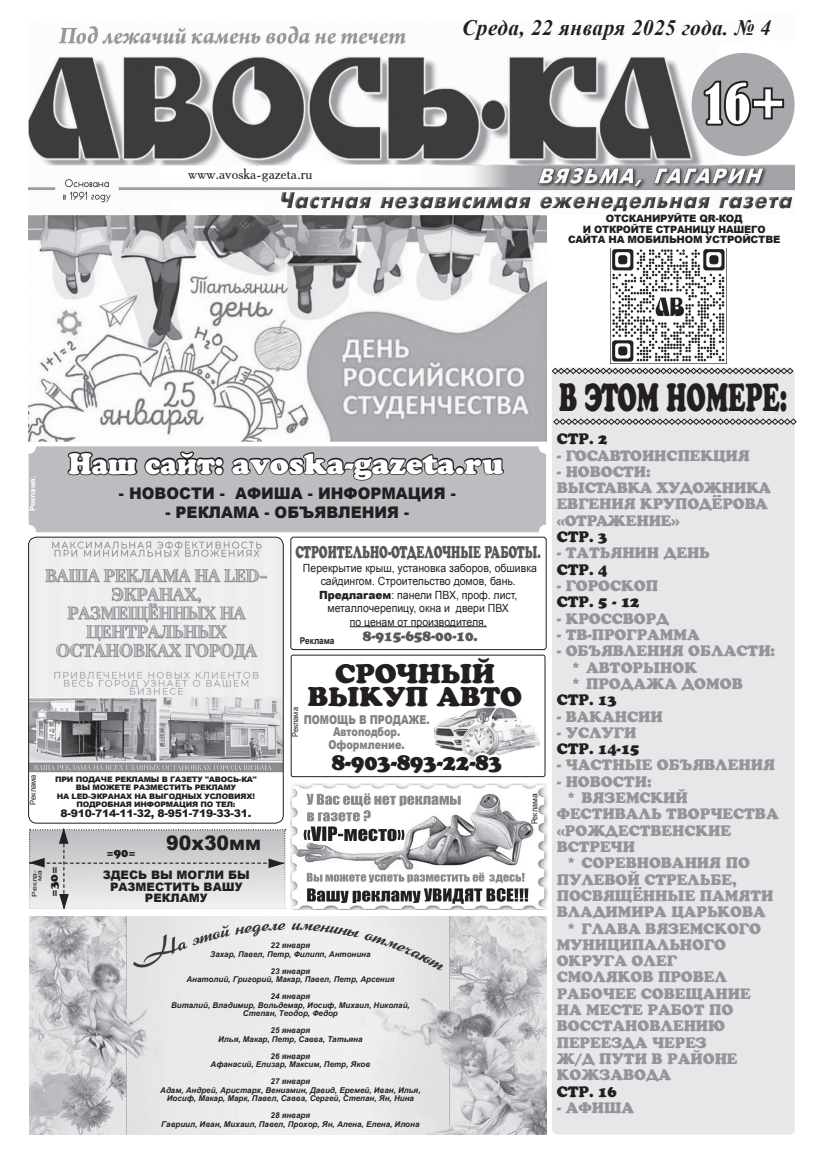
<style>
.page{position:relative;width:823px;height:1163px;background:#fff}
.page>*{position:absolute;margin:0;border:0;box-sizing:border-box;transform-origin:0 0}
.t1{font:condensed 51.8px "Bernard";color:#fff}
.основной{font:38.7px "AG Crown Style";color:#231f20;scale:.61 1}
.основной-2{font:29px "AG Crown Style";color:#fff;scale:.95 1}
.основной-3{font:26.6px "AG Crown Style";color:#231f20}
.основной-4{font:22.7px "AG Crown Style";color:#231f20;scale:.92 1}
.t2{font:italic 700 22px "Times New Roman";letter-spacing:.02em;color:#231f20}
.основной-5{font:900 20px "Arial";color:#231f20;scale:.94 1}
.основной-6{font:16.9px "AG Crown Style";color:#57585a;scale:.64 1}
.основной-7{font:900 16px "Arial";color:#231f20;scale:.95 1}
.Основной{font:15px/16.3px "AG Crown Style";color:#939598}
.Основной-2{font:15px "AG Crown Style";color:#231f20}
.основной-8{font:15px "Academy";color:#231f20}
.основной-9{font:14.6px "AG Crown Style";color:#57585a;scale:.93 1}
.t3{font:900 12.2px "Arial";color:#808285;scale:.8 1}
.основной-10{font:12.2px "AG Crown Style";color:#231f20;scale:.94 1}
.основной-11{font:900 11.7px "Arial";color:#231f20}
.основной-12{font:11.5px "AG Crown Style";color:#231f20;scale:1.06 1}
.основной-13{font:11.3px/13.5px "Arial";color:#231f20;text-align:center;scale:.93 1}
.основной-14{font:900 10.4px "Arial";letter-spacing:-.02em;color:#231f20;scale:1.04 1}
.t4{font:900 10.1px "Arial";letter-spacing:-.02em;color:#231f20}
.основной-15{font:700 9.4px "Arial";color:#231f20;scale:.88 1}
.основной-16{font:8.3px "Arial";color:#231f20;scale:.86 1}
.Основной-3{font:italic 700 8px "Arial";color:#231f20}
.основной-17{font:7.9px "Arial";color:#231f20;scale:.94 1}
.основной-18{font:7.8px "Arial";color:#231f20;scale:.95 1}
.основной-19{font:900 7.6px "Arial";letter-spacing:-.02em;color:#231f20;scale:1.04 1}
.основной-20{font:700 7.3px "Arial";color:#fff;scale:1.09 1}
.основной-21{font:6.5px/4.9px "Arial";color:#231f20;text-align:right;scale:1.31 1}
.s1{font-weight:900}
</style>
<div class="page">
<img style="left:30px;top:916px;width:516px;height:218px">
<img style="left:29px;top:26px;width:765px;height:191px">
<img style="left:610px;top:248px;width:115px;height:115px">
<div style="left:551px;top:367px;width:243px;height:767px;background:#e6e7e9;border-radius:6px"></div>
<svg style="left:553px;top:418px;width:243px;height:7px"></svg>
<svg style="left:551px;top:367px;width:242px;height:7px"></svg>
<div style="left:29px;top:446px;width:517px;height:86px;background:#bcbdc0;border-radius:7px"></div>
<svg style="left:67px;top:451px;width:438px;height:30px"></svg>
<img style="left:291px;top:783px;width:256px;height:126px">
<svg style="left:29px;top:828px;width:257px;height:80px;background:#d1d2d3"></svg>
<div style="left:291px;top:655px;width:254px;height:121px;border:1px solid #231f20;border-radius:2px"></div>
<img style="left:434px;top:707px;width:105px;height:46px">
<svg style="left:327px;top:749px;width:179px;height:29px"></svg>
<svg style="left:290px;top:536px;width:256px;height:114px"></svg>
<hr style="left:349px;top:626px;width:137px;height:1px;background:#231f20">
<div style="left:717px;top:45px;width:77px;height:113px;background:#fff"></div>
<div style="left:691px;top:53px;width:103px;height:103px;background:#a8a9ad;border-radius:50%"></div>
<svg style="left:703px;top:80px;width:82px;height:47px"></svg>
<img style="left:30px;top:538px;width:253px;height:234px">
<div style="left:28px;top:536px;width:255px;height:287px;border:1px solid #231f20;border-radius:8px"></div>
<img style="left:29px;top:215px;width:517px;height:226px">
<p class="t2" style="left:462px;top:12px;width:310px">Среда, 22 января 2025 года. № 4</p>
<p class="основной-8" style="left:188px;top:164px;width:125px">www.avoska-gаzeta.ru</p>
<p class="t1" style="left:704px;top:74px;width:82px">16+</p>
<p class="t4" style="left:605px;top:211px;width:138px">ОТСКАНИРУЙТЕ QR-КОД</p>
<p class="t4" style="left:582px;top:221px;width:184px">И ОТКРОЙТЕ СТРАНИЦУ НАШЕГО</p>
<p class="t4" style="left:567px;top:232px;width:214px">САЙТА НА МОБИЛЬНОМ УСТРОЙСТВЕ</p>
<p class="основной-20" style="left:28px;top:511px;width:34px;rotate:-90deg">Реклама.</p>
<p class="основной-2" style="left:68px;top:446px;width:459px">Наш сайт: avoska-gаzeta.ru</p>
<p class="основной-7" style="left:119px;top:481px;width:356px">- НОВОСТИ - АФИША - ИНФОРМАЦИЯ -</p>
<p class="основной-7" style="left:165px;top:500px;width:258px">- РЕКЛАМА - ОБЪЯВЛЕНИЯ -</p>
<p class="основной-6" style="left:295px;top:542px;width:385px">СТРОИТЕЛЬНО-ОТДЕЛОЧНЫЕ РАБОТЫ.</p>
<p class="основной-13" style="left:303px;top:561px;width:253px">Перекрытие крыш, установка заборов, обшивка сайдингом. Строительство домов, бань.</p>
<p class="основной-13" style="left:319px;top:588px;width:214px"><span class="s1">Предлагаем</span>: панели ПВХ, проф. лист, металлочерепицу, окна и двери ПВХ</p>
<p class="основной-13" style="left:349px;top:615px;width:149px">по ценам от производителя.</p>
<p class="основной-9" style="left:362px;top:627px;width:125px">8-915-658-00-10.</p>
<p class="основной-15" style="left:299px;top:634px;width:41px">Реклама</p>
<p class="основной-3" style="left:335px;top:657px;width:161px">СРОЧНЫЙ</p>
<p class="основной-3" style="left:307px;top:681px;width:216px">ВЫКУП АВТО</p>
<p class="основной-18" style="left:290px;top:737px;width:33px;rotate:-90deg">Реклама</p>
<p class="t3" style="left:303px;top:711px;width:159px">ПОМОЩЬ В ПРОДАЖЕ.</p>
<p class="t3" style="left:333px;top:723px;width:85px">Автоподбор.</p>
<p class="t3" style="left:328px;top:735px;width:97px">Оформление.</p>
<p class="основной-4" style="left:331px;top:748px;width:186px">8-903-893-22-83</p>
<p class="основной-17" style="left:28px;top:804px;width:34px;rotate:-90deg">Реклама</p>
<p class="основной-19" style="left:55px;top:773px;width:195px">ПРИ ПОДАЧЕ РЕКЛАМЫ В ГАЗЕТУ "АВОСЬ-КА"</p>
<p class="основной-19" style="left:76px;top:782px;width:155px">ВЫ МОЖЕТЕ РАЗМЕСТИТЬ РЕКЛАМУ</p>
<p class="основной-19" style="left:57px;top:790px;width:192px">НА LED-ЭКРАНАХ НА ВЫГОДНЫХ УСЛОВИЯХ!</p>
<p class="основной-19" style="left:76px;top:799px;width:154px">ПОДРОБНАЯ ИНФОРМАЦИЯ ПО ТЕЛ:</p>
<p class="основной-14" style="left:60px;top:805px;width:185px">8-910-714-11-32, 8-951-719-33-31.</p>
<p class="основной-21" style="left:32px;top:896px;width:22px;rotate:-90deg">Рекла&shy;ма</p>
<p class="основной-10" style="left:107px;top:845px;width:32px">=90=</p>
<p class="основной-5" style="left:166px;top:828px;width:102px">90х30мм</p>
<p class="основной-12" style="left:47px;top:896px;width:31px;rotate:-90deg">=30=</p>
<p class="основной-11" style="left:103px;top:866px;width:148px">ЗДЕСЬ ВЫ МОГЛИ БЫ</p>
<p class="основной-11" style="left:110px;top:877px;width:134px">РАЗМЕСТИТЬ ВАШУ</p>
<p class="основной-11" style="left:145px;top:889px;width:64px">РЕКЛАМУ</p>
<p class="Основной-3" style="left:270px;top:940px;width:41px">22 января</p>
<p class="Основной-3" style="left:210px;top:948px;width:162px">Захар, Павел, Петр, Филипп, Антонина</p>
<p class="Основной-3" style="left:270px;top:965px;width:41px">23 января</p>
<p class="Основной-3" style="left:186px;top:974px;width:209px">Анатолий, Григорий, Макар, Павел, Петр, Арсения</p>
<p class="Основной-3" style="left:270px;top:991px;width:41px">24 января</p>
<p class="Основной-3" style="left:171px;top:999px;width:240px">Виталий, Владимир, Вольдемар, Иосиф, Михаил, Николай,</p>
<p class="Основной-3" style="left:243px;top:1008px;width:96px">Степан, Теодор, Федор</p>
<p class="Основной-3" style="left:270px;top:1025px;width:41px">25 января</p>
<p class="Основной-3" style="left:218px;top:1033px;width:146px">Илья, Макар, Петр, Савва, Татьяна</p>
<p class="Основной-3" style="left:270px;top:1050px;width:41px">26 января</p>
<p class="Основной-3" style="left:210px;top:1059px;width:161px">Афанасий, Елизар, Максим, Петр, Яков</p>
<p class="Основной-3" style="left:270px;top:1076px;width:41px">27 января</p>
<p class="Основной-3" style="left:160px;top:1084px;width:262px">Адам, Андрей, Аристарх, Вениамин, Давид, Еремей, Иван, Илья,</p>
<p class="Основной-3" style="left:167px;top:1093px;width:248px">Иосиф, Макар, Марк, Павел, Савва, Сергей, Степан, Ян, Нина</p>
<p class="Основной-3" style="left:270px;top:1110px;width:41px">28 января</p>
<p class="Основной-3" style="left:161px;top:1118px;width:259px">Гавриил, Иван, Михаил, Павел, Прохор, Ян, Алена, Елена, Илона</p>
<p class="основной-16" style="left:528px;top:824px;width:37px;rotate:-90deg">Реклама</p>
<p class="основной" style="left:559px;top:375px;width:375px">В ЭТОМ НОМЕРЕ:</p>
<p class="Основной-2" style="left:556px;top:430px;width:52px">СТР. 2</p>
<p class="Основной" style="left:556px;top:447px;width:194px">- ГОСАВТОИНСПЕКЦИЯ</p>
<p class="Основной" style="left:556px;top:463px;width:95px">- НОВОСТИ:</p>
<p class="Основной" style="left:556px;top:479px;width:216px">ВЫСТАВКА ХУДОЖНИКА<br>ЕВГЕНИЯ КРУПОДЁРОВА «ОТРАЖЕНИЕ»</p>
<p class="Основной-2" style="left:556px;top:528px;width:52px">СТР. 3</p>
<p class="Основной" style="left:556px;top:544px;width:154px">- ТАТЬЯНИН ДЕНЬ</p>
<p class="Основной-2" style="left:556px;top:560px;width:52px">СТР. 4</p>
<p class="Основной" style="left:556px;top:577px;width:103px">- ГОРОСКОП</p>
<p class="Основной-2" style="left:556px;top:593px;width:84px">СТР. 5 - 12</p>
<p class="Основной" style="left:556px;top:610px;width:114px">- КРОССВОРД</p>
<p class="Основной" style="left:556px;top:626px;width:144px">- ТВ-ПРОГРАММА</p>
<p class="Основной" style="left:556px;top:642px;width:220px">- ОБЪЯВЛЕНИЯ ОБЛАСТИ:</p>
<p class="Основной" style="left:570px;top:658px;width:128px">* АВТОРЫНОК</p>
<p class="Основной" style="left:570px;top:675px;width:174px">* ПРОДАЖА ДОМОВ</p>
<p class="Основной-2" style="left:556px;top:691px;width:61px">СТР. 13</p>
<p class="Основной" style="left:556px;top:707px;width:107px">- ВАКАНСИИ</p>
<p class="Основной" style="left:556px;top:724px;width:81px">- УСЛУГИ</p>
<p class="Основной-2" style="left:556px;top:740px;width:84px">СТР. 14-15</p>
<p class="Основной" style="left:556px;top:756px;width:220px">- ЧАСТНЫЕ ОБЪЯВЛЕНИЯ</p>
<p class="Основной" style="left:556px;top:773px;width:96px">- НОВОСТИ:</p>
<p class="Основной" style="left:556px;top:789px;width:223px;text-indent:9px">* ВЯЗЕМСКИЙ<br>ФЕСТИВАЛЬ ТВОРЧЕСТВА «РОЖДЕСТВЕНСКИЕ<br>ВСТРЕЧИ</p>
<p class="Основной" style="left:556px;top:854px;width:218px;text-indent:9px">* СОРЕВНОВАНИЯ ПО<br>ПУЛЕВОЙ СТРЕЛЬБЕ,<br>ПОСВЯЩЁННЫЕ ПАМЯТИ</p>
<p class="Основной" style="left:556px;top:903px;width:210px">ВЛАДИМИРА ЦАРЬКОВА</p>
<p class="Основной" style="left:556px;top:919px;width:206px;text-indent:9px">* ГЛАВА ВЯЗЕМСКОГО<br>МУНИЦИПАЛЬНОГО<br>ОКРУГА ОЛЕГ<br>СМОЛЯКОВ ПРОВЕЛ<br>РАБОЧЕЕ СОВЕЩАНИЕ<br>НА МЕСТЕ РАБОТ ПО<br>ВОССТАНОВЛЕНИЮ<br>ПЕРЕЕЗДА ЧЕРЕЗ<br>Ж/Д ПУТИ В РАЙОНЕ<br>КОЖЗАВОДА</p>
<p class="Основной-2" style="left:556px;top:1082px;width:61px">СТР. 16</p>
<p class="Основной" style="left:556px;top:1099px;width:79px">- АФИША</p>
</div>
